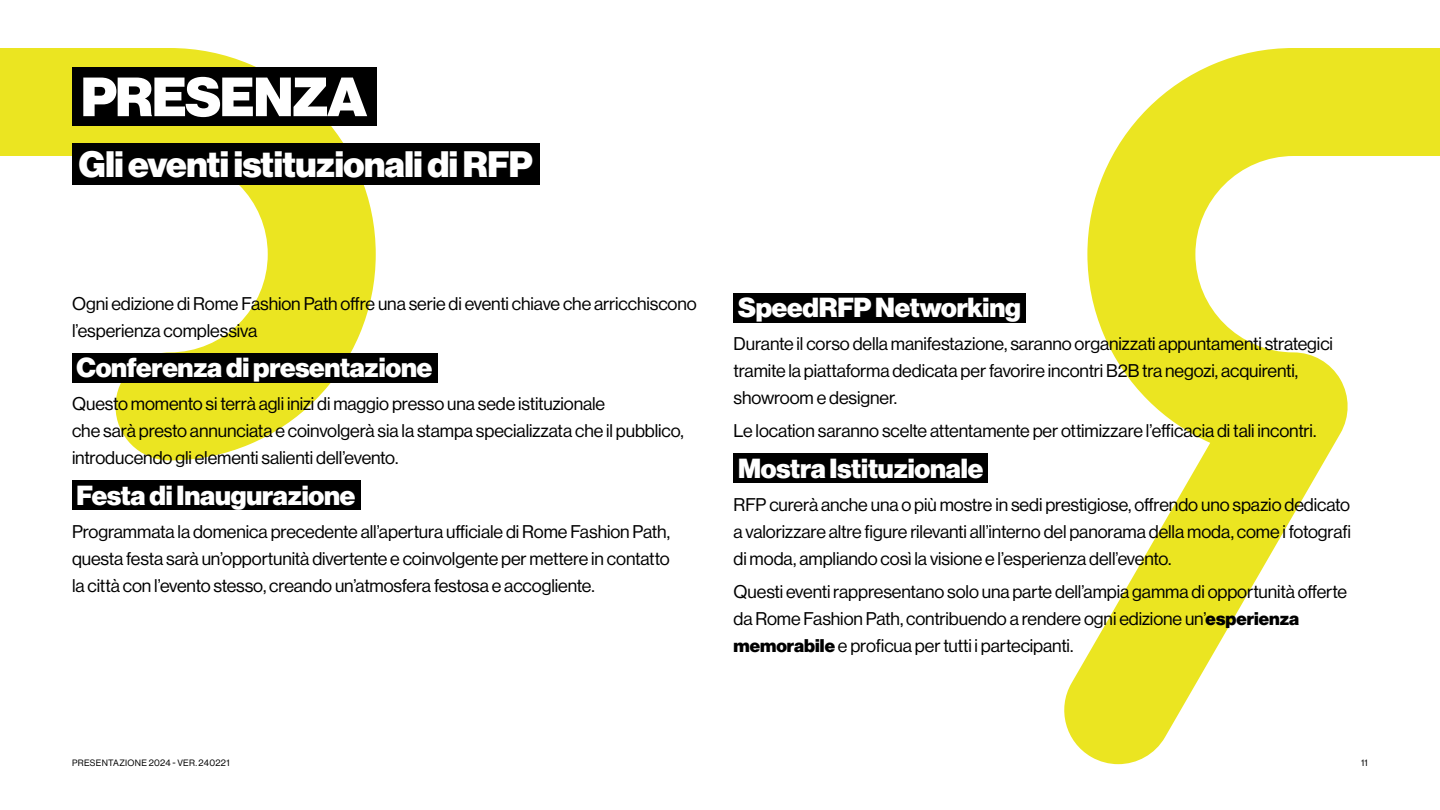
<style>
.page{position:relative;width:1440px;height:810px;background:#fff}
.page>*{position:absolute;margin:0;border:0;box-sizing:border-box;transform-origin:0 0}
.t1{font:900 54px "Neue Haas Display";letter-spacing:-.02em;color:#fff}
.t2{font:900 36px "Neue Haas Display";letter-spacing:-.01em;color:#fff}
.t3{font:900 27px "Neue Haas Display";letter-spacing:-.005em;color:#fff}
.t4{font:18px/27px "Neue Haas Display";letter-spacing:-.005em;color:#000}
.t5{font:9px "Neue Haas Display";letter-spacing:.03em;color:#000}
.s1{font-weight:900}
</style>
<div class="page">
<svg style="left:1064px;top:48px;width:376px;height:716px"></svg>
<svg style="left:0;top:48px;width:376px;height:462px"></svg>
<div style="left:72px;top:68px;width:305px;height:58px;background:#000"></div>
<div style="left:72px;top:143px;width:468px;height:42px;background:#000"></div>
<div style="left:72px;top:353px;width:365px;height:30px;background:#000"></div>
<div style="left:72px;top:480px;width:288px;height:30px;background:#000"></div>
<div style="left:734px;top:293px;width:292px;height:30px;background:#000"></div>
<div style="left:734px;top:453px;width:254px;height:30px;background:#000"></div>
<h1 class="t1" style="left:81px;top:65px;width:288px">PRESENZA</h1>
<h2 class="t2" style="left:79px;top:143px;width:455px">Gli eventi istituzionali di RFP</h2>
<p class="t4" style="left:72px;top:290px;width:626px">Ogni edizione di Rome Fashion Path offre una serie di eventi chiave che arricchiscono l’esperienza complessiva</p>
<h3 class="t3" style="left:76px;top:352px;width:357px">Conferenza di presentazione</h3>
<p class="t4" style="left:72px;top:391px;width:613px">Questo momento si terrà agli inizi di maggio presso una sede istituzionale<br>che sarà presto annunciata e coinvolgerà sia la stampa specializzata che il pubblico, introducendo gli elementi salienti dell’evento.</p>
<h3 class="t3" style="left:76px;top:479px;width:280px">Festa di Inaugurazione</h3>
<p class="t4" style="left:72px;top:518px;width:600px;text-align:justify">Programmata la domenica precedente all’apertura ufficiale di Rome Fashion Path, questa festa sarà un’opportunità divertente e coinvolgente per mettere in contatto la città con l’evento stesso, creando un’atmosfera festosa e accogliente.</p>
<h3 class="t3" style="left:738px;top:292px;width:285px">SpeedRFP Networking</h3>
<p class="t4" style="left:734px;top:330px;width:601px">Durante il corso della manifestazione, saranno organizzati appuntamenti strategici tramite la piattaforma dedicata per favorire incontri B2B tra negozi, acquirenti, showroom e designer.</p>
<p class="t4" style="left:734px;top:417px;width:584px">Le location saranno scelte attentamente per ottimizzare l’efficacia di tali incontri.</p>
<h3 class="t3" style="left:738px;top:452px;width:247px">Mostra Istituzionale</h3>
<p class="t4" style="left:734px;top:491px;width:619px;text-align:justify">RFP curerà anche una o più mostre in sedi prestigiose, offrendo uno spazio dedicato a valorizzare altre figure rilevanti all’interno del panorama della moda, come i fotografi di moda, ampliando così la visione e l’esperienza dell’evento.</p>
<p class="t4" style="left:734px;top:578px;width:615px">Questi eventi rappresentano solo una parte dell’ampia gamma di opportunità offerte da Rome Fashion Path, contribuendo a rendere ogni edizione un’<span class="s1">esperienza memorabile</span> e proficua per tutti i partecipanti.</p>
<p class="t5" style="left:72px;top:757px;width:159px">Presentazione 2024 - VER. 240221</p>
<p class="t5" style="left:1361px;top:757px;width:8px">11</p>
</div>
